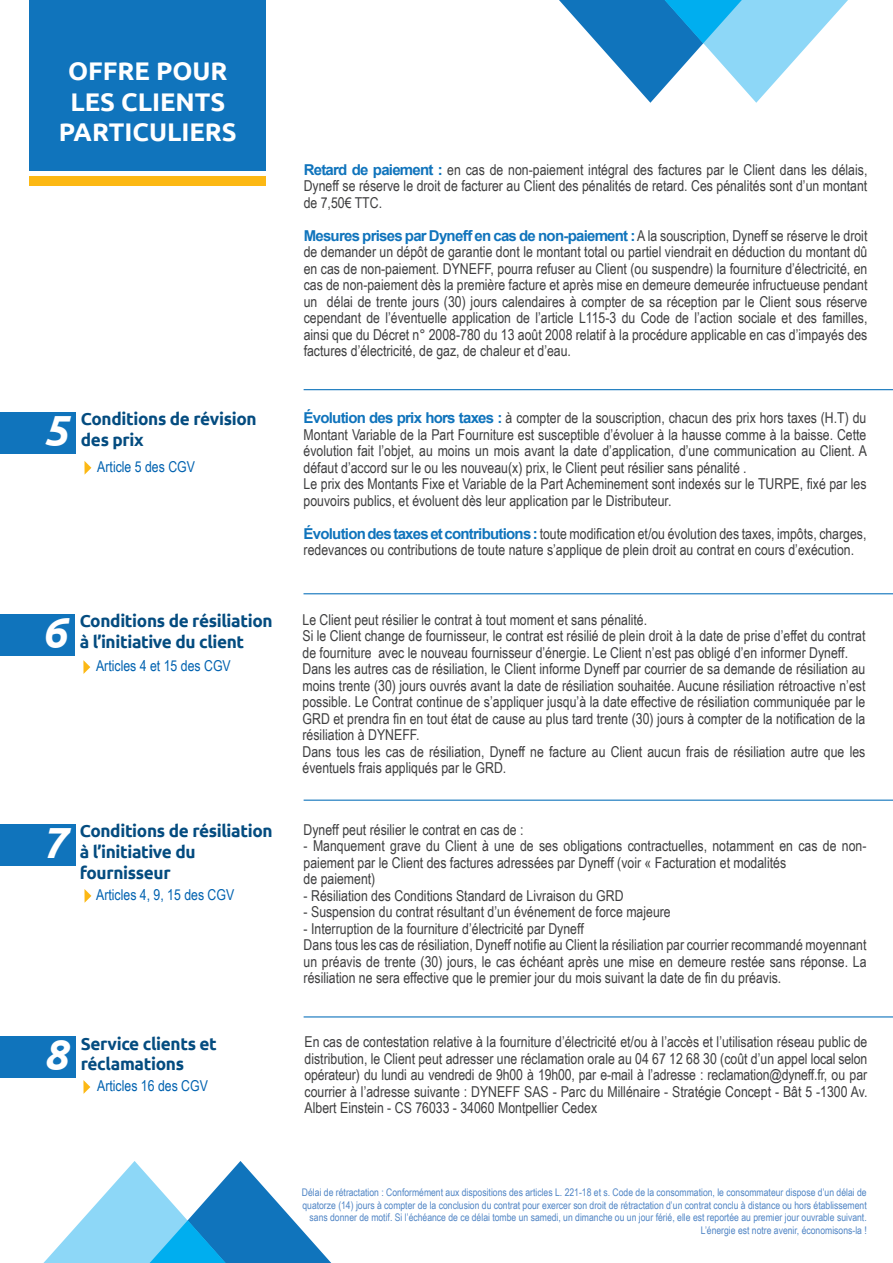
<style>
.page{position:relative;width:893px;height:1263px;background:#fff}
.page>*{position:absolute;margin:0;border:0;box-sizing:border-box;transform-origin:0 0}
.t1{font:italic 700 43.5px "Ubuntu";color:#fff}
.t2{font:700 25.5px/30.6px "Ubuntu";color:#fff;text-align:center}
.t3{font:700 17.25px/20.7px "Ubuntu";letter-spacing:-.02em;color:#044c80}
.t4{font:15px/16.5px "Arial Narrow";color:#3e3e3f;text-align:justify}
.t5{font:15px "Arial Narrow";color:#0162b0}
.t6{font:10.5px/12.6px "Arial Narrow";color:#5085c5;text-align:right}
.s1{font-family:"Arial";font-weight:700;color:#1074bc}
</style>
<div class="page">
<svg style="left:559px;top:0;width:289px;height:103px"></svg>
<svg style="left:43px;top:1161px;width:288px;height:102px"></svg>
<hr style="left:304px;top:389px;width:589px;height:1px;background:#1074bc">
<hr style="left:303px;top:593px;width:590px;height:1px;background:#1074bc">
<hr style="left:304px;top:800px;width:589px;height:1px;background:#1074bc">
<hr style="left:304px;top:1016px;width:589px;height:1px;background:#1074bc">
<div style="left:30px;top:0;width:236px;height:170px;background:#1074bc"></div>
<div style="left:30px;top:176px;width:236px;height:10px;background:#fcb814"></div>
<div style="left:0;top:412px;width:75px;height:42px;background:#1074bc"></div>
<div style="left:0;top:614px;width:74px;height:42px;background:#1074bc"></div>
<div style="left:0;top:824px;width:75px;height:41px;background:#1074bc"></div>
<div style="left:0;top:1036px;width:75px;height:42px;background:#1074bc"></div>
<svg style="left:84px;top:461px;width:7px;height:14px"></svg>
<svg style="left:83px;top:660px;width:7px;height:14px"></svg>
<svg style="left:84px;top:889px;width:7px;height:14px"></svg>
<svg style="left:83px;top:1080px;width:7px;height:14px"></svg>
<p class="t2" style="left:59px;top:55px;width:179px">OFFRE POUR<br>LES CLIENTS<br>PARTICULIERS</p>
<p class="t1" style="left:43px;top:404px;width:26px">5</p>
<p class="t3" style="left:81px;top:409px;width:177px">Conditions de révision</p>
<p class="t3" style="left:81px;top:429px;width:64px">des prix</p>
<p class="t5" style="left:97px;top:456px;width:99px">Article 5 des CGV</p>
<p class="t1" style="left:42px;top:606px;width:26px">6</p>
<p class="t3" style="left:80px;top:610px;width:194px">Conditions de résiliation</p>
<p class="t3" style="left:80px;top:631px;width:166px">à l’initiative du client</p>
<p class="t5" style="left:96px;top:655px;width:136px">Articles 4 et 15 des CGV</p>
<p class="t1" style="left:42px;top:816px;width:26px">7</p>
<p class="t3" style="left:80px;top:820px;width:194px">Conditions de résiliation à l’initiative du fournisseur</p>
<p class="t5" style="left:96px;top:884px;width:140px">Articles 4, 9, 15 des CGV</p>
<p class="t1" style="left:43px;top:1028px;width:26px">8</p>
<p class="t3" style="left:81px;top:1033px;width:138px">Service clients et</p>
<p class="t3" style="left:81px;top:1053px;width:105px">réclamations</p>
<p class="t5" style="left:97px;top:1074px;width:112px">Articles 16 des CGV</p>
<p class="t4" style="left:304px;top:161px;width:565px"><span class="s1">Retard de paiement :</span> en cas de non-paiement intégral des factures par le Client dans les délais, Dyneff se réserve le droit de facturer au Client des pénalités de retard. Ces pénalités sont d’un montant de 7,50€ TTC.</p>
<p class="t4" style="left:304px;top:227px;width:565px"><span class="s1">Mesures prises par Dyneff en cas de non-paiement :</span> A la souscription, Dyneff se réserve le droit de demander un dépôt de garantie dont le montant total ou partiel viendrait en déduction du montant dû en cas de non-paiement. DYNEFF, pourra refuser au Client (ou suspendre) la fourniture d’électricité, en cas de non-paiement dès la première facture et après mise en demeure demeurée infructueuse pendant un délai de trente jours (30) jours calendaires à compter de sa réception par le Client sous réserve cependant de l’éventuelle application de l’article L115-3 du Code de l’action sociale et des familles, ainsi que du Décret n° 2008-780 du 13 août 2008 relatif à la procédure applicable en cas d’impayés des factures d’électricité, de gaz, de chaleur et d’eau.</p>
<p class="t4" style="left:304px;top:409px;width:565px"><span class="s1">Évolution des prix hors taxes :</span> à compter de la souscription, chacun des prix hors taxes (H.T) du Montant Variable de la Part Fourniture est susceptible d’évoluer à la hausse comme à la baisse. Cette évolution fait l’objet, au moins un mois avant la date d’application, d’une communication au Client. A défaut d’accord sur le ou les nouveau(x) prix, le Client peut résilier sans pénalité .</p>
<p class="t4" style="left:304px;top:475px;width:564px">Le prix des Montants Fixe et Variable de la Part Acheminement sont indexés sur le TURPE, fixé par les pouvoirs publics, et évoluent dès leur application par le Distributeur.</p>
<p class="t4" style="left:304px;top:524px;width:564px"><span class="s1">Évolution des taxes et contributions :</span> toute modification et/ou évolution des taxes, impôts, charges,</p>
<p class="t4" style="left:304px;top:541px;width:552px">redevances ou contributions de toute nature s’applique de plein droit au contrat en cours d’exécution.</p>
<p class="t4" style="left:303px;top:611px;width:346px">Le Client peut résilier le contrat à tout moment et sans pénalité.</p>
<p class="t4" style="left:303px;top:627px;width:564px">Si le Client change de fournisseur, le contrat est résilié de plein droit à la date de prise d’effet du contrat de fourniture avec le nouveau fournisseur d’énergie. Le Client n’est pas obligé d’en informer Dyneff.</p>
<p class="t4" style="left:303px;top:660px;width:564px">Dans les autres cas de résiliation, le Client informe Dyneff par courrier de sa demande de résiliation au moins trente (30) jours ouvrés avant la date de résiliation souhaitée. Aucune résiliation rétroactive n’est possible. Le Contrat continue de s’appliquer jusqu’à la date effective de résiliation communiquée par le GRD et prendra fin en tout état de cause au plus tard trente (30) jours à compter de la notification de la résiliation à DYNEFF.</p>
<p class="t4" style="left:303px;top:743px;width:564px">Dans tous les cas de résiliation, Dyneff ne facture au Client aucun frais de résiliation autre que les éventuels frais appliqués par le GRD.</p>
<p class="t4" style="left:304px;top:821px;width:221px">Dyneff peut résilier le contrat en cas de :</p>
<p class="t4" style="left:304px;top:837px;width:564px">- Manquement grave du Client à une de ses obligations contractuelles, notamment en cas de non&shy;paiement par le Client des factures adressées par Dyneff (voir « Facturation et modalités</p>
<p class="t4" style="left:304px;top:870px;width:73px">de paiement)</p>
<p class="t4" style="left:304px;top:887px;width:321px">- Résiliation des Conditions Standard de Livraison du GRD</p>
<p class="t4" style="left:304px;top:903px;width:369px">- Suspension du contrat résultant d’un événement de force majeure</p>
<p class="t4" style="left:304px;top:920px;width:282px">- Interruption de la fourniture d’électricité par Dyneff</p>
<p class="t4" style="left:304px;top:936px;width:564px">Dans tous les cas de résiliation, Dyneff notifie au Client la résiliation par courrier recommandé moyennant un préavis de trente (30) jours, le cas échéant après une mise en demeure restée sans réponse. La résiliation ne sera effective que le premier jour du mois suivant la date de fin du préavis.</p>
<p class="t4" style="left:305px;top:1033px;width:564px">En cas de contestation relative à la fourniture d’électricité et/ou à l’accès et l’utilisation réseau public de distribution, le Client peut adresser une réclamation orale au 04 67 12 68 30 (coût d’un appel local selon opérateur) du lundi au vendredi de 9h00 à 19h00, par e-mail à l’adresse : reclamation@dyneff.fr, ou par courrier à l’adresse suivante : DYNEFF SAS - Parc du Millénaire - Stratégie Concept - Bât 5 -1300 Av.<br>Albert Einstein - CS 76033 - 34060 Montpellier Cedex</p>
<p class="t6" style="left:302px;top:1186px;width:566px">Délai de rétractation : Conformément aux dispositions des articles L. 221-18 et s. Code de la consommation, le consommateur dispose d’un délai de quatorze (14) jours à compter de la conclusion du contrat pour exercer son droit de rétractation d’un contrat conclu à distance ou hors établissement sans donner de motif. Si l’échéance de ce délai tombe un samedi, un dimanche ou un jour férié, elle est reportée au premier jour ouvrable suivant.<br>L’énergie est notre avenir, économisons-la !</p>
</div>
